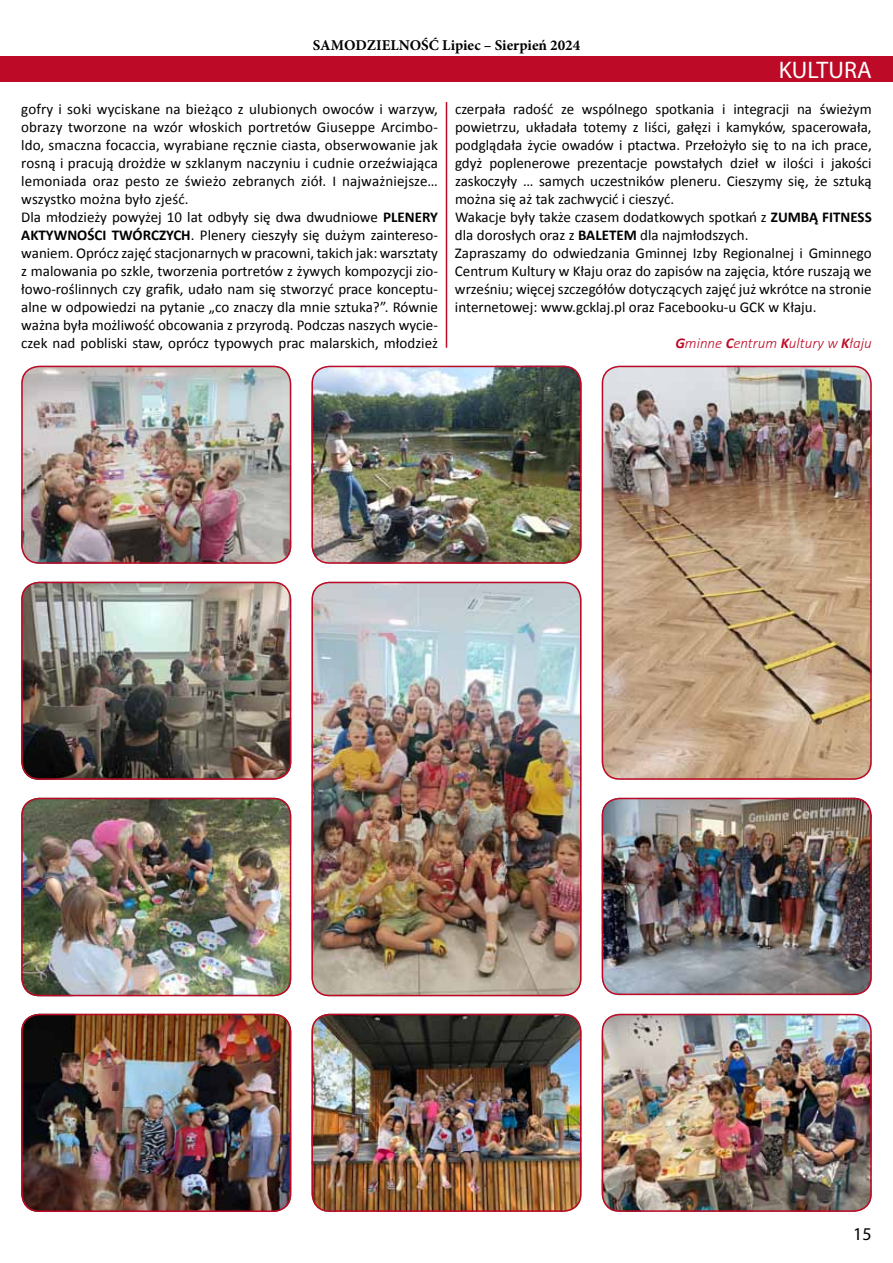
<style>
.page{position:relative;width:893px;height:1263px;background:#fff}
.page>*{position:absolute;margin:0;border:0;box-sizing:border-box;transform-origin:0 0}
.t1{font:24px "Myriad Pro";color:#fff}
.t2{font:18px "Myriad Pro";color:#000}
.t3{font:15px/18px "Calibri";color:#000}
.t4{font:700 15px "Minion Pro";color:#000}
.t5{font:italic 300 15px "Calibri";color:#bd0a26}
.s1{font-weight:700}
</style>
<div class="page">
<div style="left:0;top:56px;width:893px;height:26px;background:#bd0a26"></div>
<img style="left:21px;top:366px;width:270px;height:195px">
<div style="left:21px;top:366px;width:270px;height:198px;border:2px solid #bd0a26;border-radius:17px"></div>
<img style="left:314px;top:366px;width:267px;height:198px">
<div style="left:311px;top:366px;width:270px;height:198px;border:2px solid #bd0a26;border-radius:17px"></div>
<img style="left:602px;top:366px;width:267px;height:414px">
<div style="left:602px;top:366px;width:270px;height:414px;border:2px solid #bd0a26;border-radius:17px"></div>
<img style="left:314px;top:582px;width:267px;height:414px">
<div style="left:311px;top:582px;width:270px;height:414px;border:2px solid #bd0a26;border-radius:17px"></div>
<img style="left:21px;top:582px;width:270px;height:198px">
<div style="left:21px;top:582px;width:270px;height:198px;border:2px solid #bd0a26;border-radius:17px"></div>
<img style="left:21px;top:798px;width:270px;height:198px">
<div style="left:21px;top:798px;width:270px;height:198px;border:2px solid #bd0a26;border-radius:17px"></div>
<img style="left:602px;top:798px;width:270px;height:197px">
<div style="left:602px;top:798px;width:270px;height:197px;border:2px solid #bd0a26;border-radius:17px"></div>
<img style="left:21px;top:1014px;width:270px;height:198px">
<div style="left:21px;top:1014px;width:270px;height:198px;border:2px solid #bd0a26;border-radius:17px"></div>
<img style="left:314px;top:1014px;width:267px;height:198px">
<div style="left:311px;top:1014px;width:270px;height:198px;border:2px solid #bd0a26;border-radius:17px"></div>
<img style="left:602px;top:1014px;width:270px;height:198px">
<div style="left:602px;top:1014px;width:270px;height:198px;border:2px solid #bd0a26;border-radius:17px"></div>
<hr style="left:446px;top:102px;width:1px;height:246px;background:#bd0a26">
<p class="t4" style="left:313px;top:35px;width:269px">SAMODZIELNOŚĆ Lipiec – Sierpień 2024</p>
<h1 class="t1" style="left:779px;top:55px;width:94px">KULTURA</h1>
<p class="t3" style="left:21px;top:100px;width:418px">gofry i soki wyciskane na bieżąco z ulubionych owoców i warzyw, obrazy tworzone na wzór włoskich portretów Giuseppe Arcimbo&shy;ldo, smaczna focaccia, wyrabiane ręcznie ciasta, obserwowanie jak rosną i pracują drożdże w szklanym naczyniu i cudnie orzeźwiająca lemoniada oraz pesto ze świeżo zebranych ziół. I najważniejsze… wszystko można było zjeść.<br>Dla młodzieży powyżej 10 lat odbyły się dwa dwudniowe <span class="s1">PLENERY AKTYWNOŚCI TWÓRCZYCH</span>. Plenery cieszyły się dużym zaintereso&shy;waniem. Oprócz zajęć stacjonarnych w pracowni, takich jak: warsztaty z malowania po szkle, tworzenia portretów z żywych kompozycji zio&shy;łowo-roślinnych czy grafik, udało nam się stworzyć prace konceptu&shy;alne w odpowiedzi na pytanie „co znaczy dla mnie sztuka?”. Równie ważna była możliwość obcowania z przyrodą. Podczas naszych wycie&shy;czek nad pobliski staw, oprócz typowych prac malarskich, młodzież</p>
<p class="t3" style="left:455px;top:100px;width:418px">czerpała radość ze wspólnego spotkania i integracji na świeżym powietrzu, układała totemy z liści, gałęzi i kamyków, spacerowała, podglądała życie owadów i ptactwa. Przełożyło się to na ich prace, gdyż poplenerowe prezentacje powstałych dzieł w ilości i jakości zaskoczyły … samych uczestników pleneru. Cieszymy się, że sztuką można się aż tak zachwycić i cieszyć.<br>Wakacje były także czasem dodatkowych spotkań z <span class="s1">ZUMBĄ FITNESS </span>dla dorosłych oraz z <span class="s1">BALETEM</span> dla najmłodszych.<br>Zapraszamy do odwiedzania Gminnej Izby Regionalnej i Gminnego Centrum Kultury w Kłaju oraz do zapisów na zajęcia, które ruszają we wrześniu; więcej szczegółów dotyczących zajęć już wkrótce na stronie internetowej: www.gcklaj.pl oraz Facebooku-u GCK w Kłaju.</p>
<p class="t5" style="left:675px;top:333px;width:198px"><span class="s1">G</span>minne <span class="s1">C</span>entrum <span class="s1">K</span>ultury w <span class="s1">K</span>łaju</p>
<p class="t2" style="left:853px;top:1223px;width:20px">15</p>
</div>
